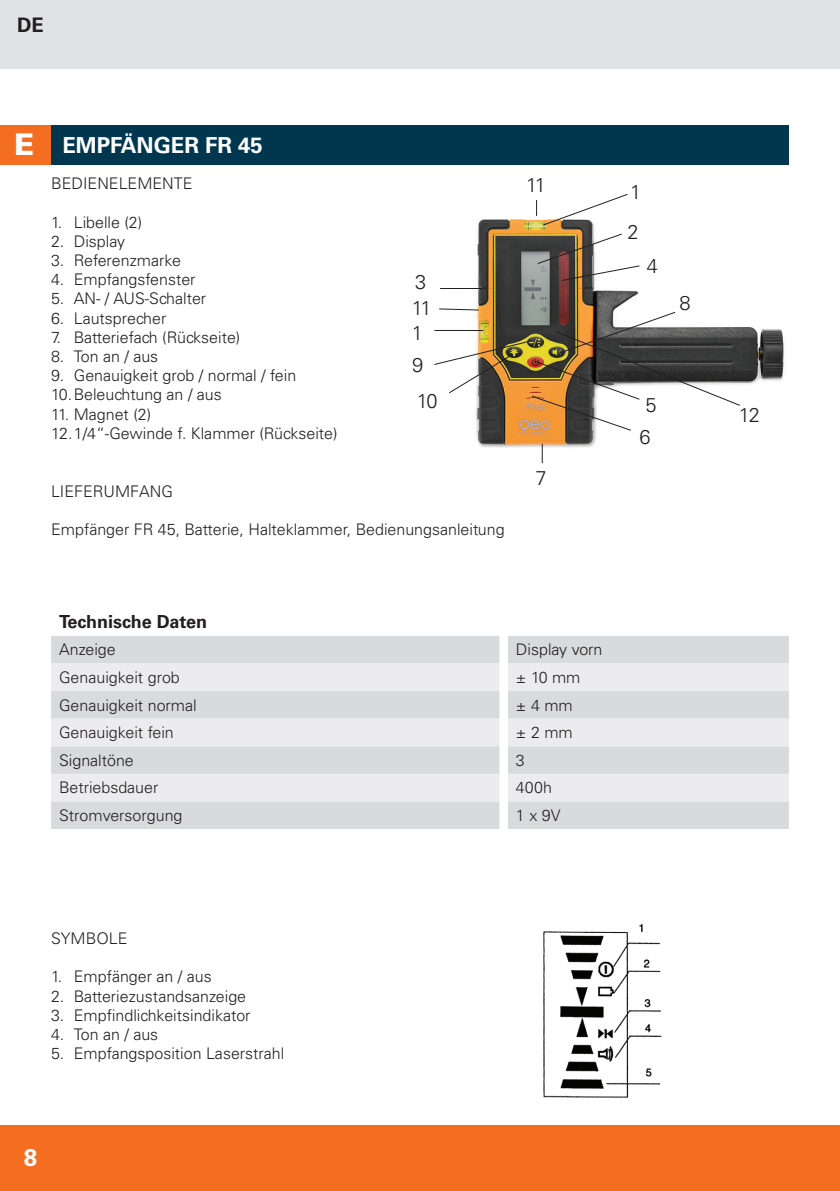
<style>
.page{position:relative;width:840px;height:1191px;background:#fff}
.page>*{position:absolute;margin:0;border:0;box-sizing:border-box;transform-origin:0 0}
.t1{font:700 24px "Univers LT Std";color:#fff}
.t2{font:700 22px "Univers LT Std";color:#fff}
.t3{font:300 20px/36px "Univers LT Std";letter-spacing:-.095em;color:#231f20}
.t4{font:700 20px "Univers LT Std";color:#231f20}
.t5{font:700 18px "Univers LT Std";color:#231f20}
.t6{font:300 16px/19.2px "Univers LT Std";color:#231f20}
.s1{font-weight:900;font-size:30px}
</style>
<div class="page">
<div style="left:0;top:1125px;width:839px;height:66px;background:#f36e21"></div>
<div style="left:0;top:0;width:839px;height:68px;background:#e1e2e4"></div>
<div style="left:0;top:125px;width:51px;height:39px;background:#f36e21"></div>
<div style="left:51px;top:125px;width:737px;height:39px;background:#01374e"></div>
<img style="left:476px;top:219px;width:309px;height:234px">
<hr style="left:440px;top:288px;width:42px;height:1px;background:#231f20">
<svg style="left:536px;top:233px;width:103px;height:48px"></svg>
<svg style="left:541px;top:444px;width:1px;height:19px"></svg>
<svg style="left:536px;top:194px;width:91px;height:32px"></svg>
<svg style="left:434px;top:308px;width:306px;height:123px"></svg>
<div style="left:51px;top:636px;width:737px;height:193px;background:#d9dadc"></div>
<svg style="left:51px;top:663px;width:737px;height:138px;fill:#ececee"></svg>
<img style="left:543px;top:924px;width:119px;height:174px">
<p class="t4" style="left:17px;top:13px;width:28px">DE</p>
<h2 class="t2" style="left:14px;top:132px;width:250px"><span class="s1">E</span> EMPFÄNGER FR 45</h2>
<p class="t6" style="left:51px;top:174px;width:143px">BEDIENELEMENTE</p>
<p class="t6" style="left:51px;top:212px;width:93px">1. Libelle (2)</p>
<p class="t6" style="left:51px;top:231px;width:75px">2. Display</p>
<p class="t6" style="left:51px;top:251px;width:131px">3. Referenzmarke</p>
<p class="t6" style="left:51px;top:270px;width:146px">4. Empfangsfenster</p>
<p class="t6" style="left:51px;top:289px;width:157px">5. AN- / AUS-Schalter</p>
<p class="t6" style="left:51px;top:308px;width:117px">6. Lautsprecher</p>
<p class="t6" style="left:51px;top:327px;width:191px">7. Batteriefach (Rückseite)</p>
<p class="t6" style="left:51px;top:347px;width:109px">8. Ton an / aus</p>
<p class="t6" style="left:51px;top:366px;width:246px">9. Genauigkeit grob / normal / fein<br>10.Beleuchtung an / aus</p>
<p class="t6" style="left:51px;top:404px;width:288px">11. Magnet (2)<br>12.1/4“-Gewinde f. Klammer (Rückseite)</p>
<p class="t3" style="left:415px;top:264px;width:13px">3</p>
<p class="t3" style="left:411px;top:289px;width:21px">11</p>
<p class="t3" style="left:411px;top:315px;width:13px">1</p>
<p class="t3" style="left:412px;top:347px;width:27px">9<br>10</p>
<p class="t6" style="left:51px;top:481px;width:123px">LIEFERUMFANG</p>
<p class="t6" style="left:51px;top:519px;width:455px">Empfänger FR 45, Batterie, Halteklammer, Bedienungsanleitung</p>
<p class="t3" style="left:525px;top:167px;width:21px">11</p>
<p class="t3" style="left:535px;top:460px;width:13px">7</p>
<p class="t3" style="left:630px;top:174px;width:13px">1</p>
<p class="t3" style="left:627px;top:214px;width:13px">2</p>
<p class="t3" style="left:646px;top:248px;width:13px">4</p>
<p class="t3" style="left:679px;top:285px;width:13px">8</p>
<p class="t3" style="left:645px;top:387px;width:13px">5</p>
<p class="t3" style="left:639px;top:418px;width:13px">6</p>
<p class="t5" style="left:59px;top:611px;width:149px">Technische Daten</p>
<p class="t6" style="left:59px;top:640px;width:58px">Anzeige</p>
<p class="t6" style="left:515px;top:640px;width:88px">Display vorn</p>
<p class="t6" style="left:59px;top:668px;width:122px">Genauigkeit grob</p>
<p class="t6" style="left:515px;top:668px;width:66px">± 10 mm</p>
<p class="t6" style="left:59px;top:695px;width:139px">Genauigkeit normal</p>
<p class="t6" style="left:515px;top:695px;width:58px">± 4 mm</p>
<p class="t6" style="left:59px;top:723px;width:116px">Genauigkeit fein</p>
<p class="t6" style="left:515px;top:723px;width:58px">± 2 mm</p>
<p class="t6" style="left:59px;top:750px;width:76px">Signaltöne</p>
<p class="t6" style="left:515px;top:750px;width:10px">3</p>
<p class="t6" style="left:59px;top:778px;width:101px">Betriebsdauer</p>
<p class="t6" style="left:515px;top:778px;width:37px">400h</p>
<p class="t6" style="left:59px;top:805px;width:125px">Stromversorgung</p>
<p class="t6" style="left:515px;top:805px;width:46px">1 x 9V</p>
<p class="t6" style="left:51px;top:928px;width:78px">SYMBOLE</p>
<p class="t6" style="left:51px;top:967px;width:162px">1. Empfänger an / aus</p>
<p class="t6" style="left:51px;top:986px;width:196px">2. Batteriezustandsanzeige</p>
<p class="t6" style="left:51px;top:1005px;width:201px">3. Empfindlichkeitsindikator</p>
<p class="t6" style="left:51px;top:1024px;width:109px">4. Ton an / aus</p>
<p class="t6" style="left:51px;top:1044px;width:235px">5. Empfangsposition Laserstrahl</p>
<h1 class="t1" style="left:24px;top:1143px;width:15px">8</h1>
<p class="t3" style="left:738px;top:397px;width:23px">12</p>
</div>
